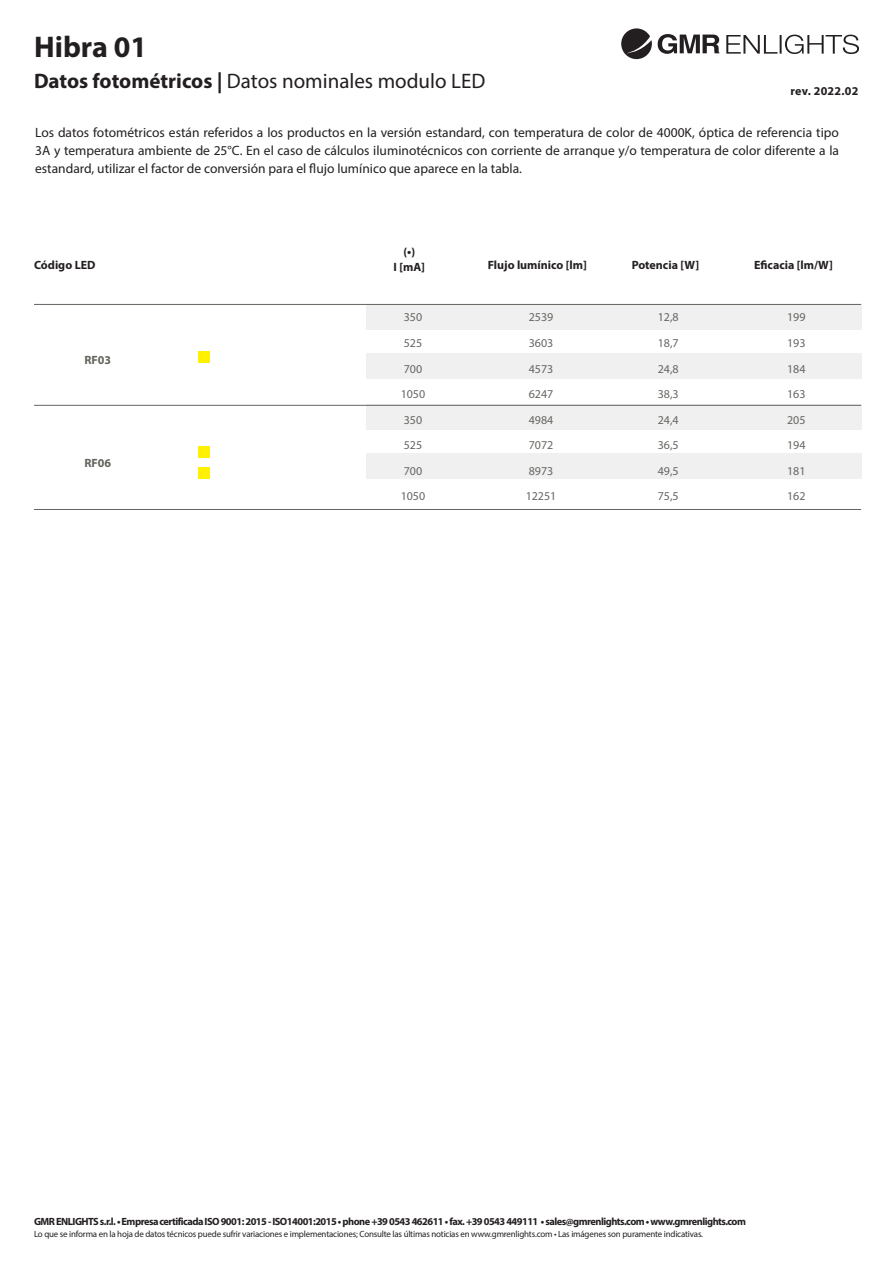
<style>
.page{position:relative;width:893px;height:1263px;background:#fff}
.page>*{position:absolute;margin:0;border:0;box-sizing:border-box;transform-origin:0 0}
.t1{font:700 30px "Myriad Pro";color:#231f20}
.t2{font:21px "Myriad Pro";color:#231f20}
.t3{font:13.5px/18px "Myriad Pro";color:#231f20;text-align:justify}
.t4{font:12px/25.5px "Myriad Pro";color:#656762}
.t5{font:700 12px/14.4px "Myriad Pro";color:#231f20;text-align:center}
.t6{font:700 12px "Myriad Pro";letter-spacing:.02em;color:#231f20}
.t7{font:700 12px "Myriad Pro";color:#62655e}
.t8{font:700 10.5px "Myriad Pro";letter-spacing:-.05em;color:#231f20}
.t9{font:9px "Myriad Pro";letter-spacing:-.02em;color:#231f20}
.s1{font-weight:700}
.s2{font-weight:600;font-size:13.5px}
</style>
<div class="page">
<svg style="left:621px;top:28px;width:31px;height:31px"></svg>
<svg style="left:658px;top:34px;width:61px;height:20px"></svg>
<svg style="left:726px;top:35px;width:133px;height:19px"></svg>
<div style="left:199px;top:446px;width:11px;height:11px;background:#fff101"></div>
<div style="left:199px;top:467px;width:11px;height:12px;background:#fff101"></div>
<div style="left:198px;top:352px;width:12px;height:11px;background:#fff101"></div>
<div style="left:366px;top:304px;width:495px;height:26px;background:#eff0ef"></div>
<hr style="left:34px;top:405px;width:827px;height:1px;background:#656762">
<hr style="left:34px;top:304px;width:827px;height:1px;background:#62655e">
<hr style="left:34px;top:509px;width:827px;height:1px;background:#62655e">
<div style="left:366px;top:354px;width:495px;height:25px;background:#eff0ef"></div>
<div style="left:366px;top:405px;width:495px;height:25px;background:#eff0ef"></div>
<div style="left:366px;top:454px;width:495px;height:25px;background:#eff0ef"></div>
<h1 class="t1" style="left:34px;top:27px;width:115px">Hibra 01</h1>
<h2 class="t2" style="left:34px;top:68px;width:453px"><span class="s1">Datos fotométricos |</span> Datos nominales modulo LED</h2>
<p class="t6" style="left:790px;top:83px;width:69px">rev. 2022.02</p>
<p class="t3" style="left:35px;top:123px;width:805px">Los datos fotométricos están referidos a los productos en la versión estandard, con temperatura de color de 4000K, óptica de referencia tipo 3A y temperatura ambiente de 25°C. En el caso de cálculos iluminotécnicos con corriente de arranque y/o temperatura de color diferente a la estandard, utilizar el factor de conversión para el flujo lumínico que aparece en la tabla.</p>
<p class="t5" style="left:34px;top:257px;width:63px">Código LED</p>
<p class="t7" style="left:84px;top:353px;width:28px">RF03</p>
<p class="t7" style="left:84px;top:456px;width:28px">RF06</p>
<p class="t5" style="left:394px;top:245px;width:33px">(<span class="s2">•</span>)<br>I [mA]</p>
<p class="t5" style="left:488px;top:257px;width:101px">Flujo lumínico [lm]</p>
<p class="t5" style="left:632px;top:257px;width:69px">Potencia [W]</p>
<p class="t5" style="left:754px;top:257px;width:80px">Eficacia [lm/W]</p>
<p class="t4" style="left:401px;top:304px;width:26px">350<br>525<br>700<br>1050<br>350<br>525<br>700<br>1050</p>
<p class="t4" style="left:526px;top:304px;width:32px">2539<br>3603<br>4573<br>6247<br>4984<br>7072<br>8973<br>12251</p>
<p class="t4" style="left:658px;top:304px;width:22px;text-align:justify">12,8<br>18,7<br>24,8<br>38,3<br>24,4<br>36,5<br>49,5<br>75,5</p>
<p class="t4" style="left:787px;top:304px;width:20px;text-align:justify">199<br>193<br>184<br>163<br>205<br>194<br>181<br>162</p>
<p class="t8" style="left:34px;top:1215px;width:713px">GMR ENLIGHTS s.r.l. • Empresa certificada ISO 9001: 2015 - ISO14001:2015 • phone +39 0543 462611 • fax. +39 0543 449111 • sales@gmrenlights.com • www.gmrenlights.com</p>
<p class="t9" style="left:34px;top:1228px;width:671px">Lo que se informa en la hoja de datos técnicos puede sufrir variaciones e implementaciones; Consulte las últimas noticias en www.gmrenlights.com • Las imágenes son puramente indicativas.</p>
</div>
